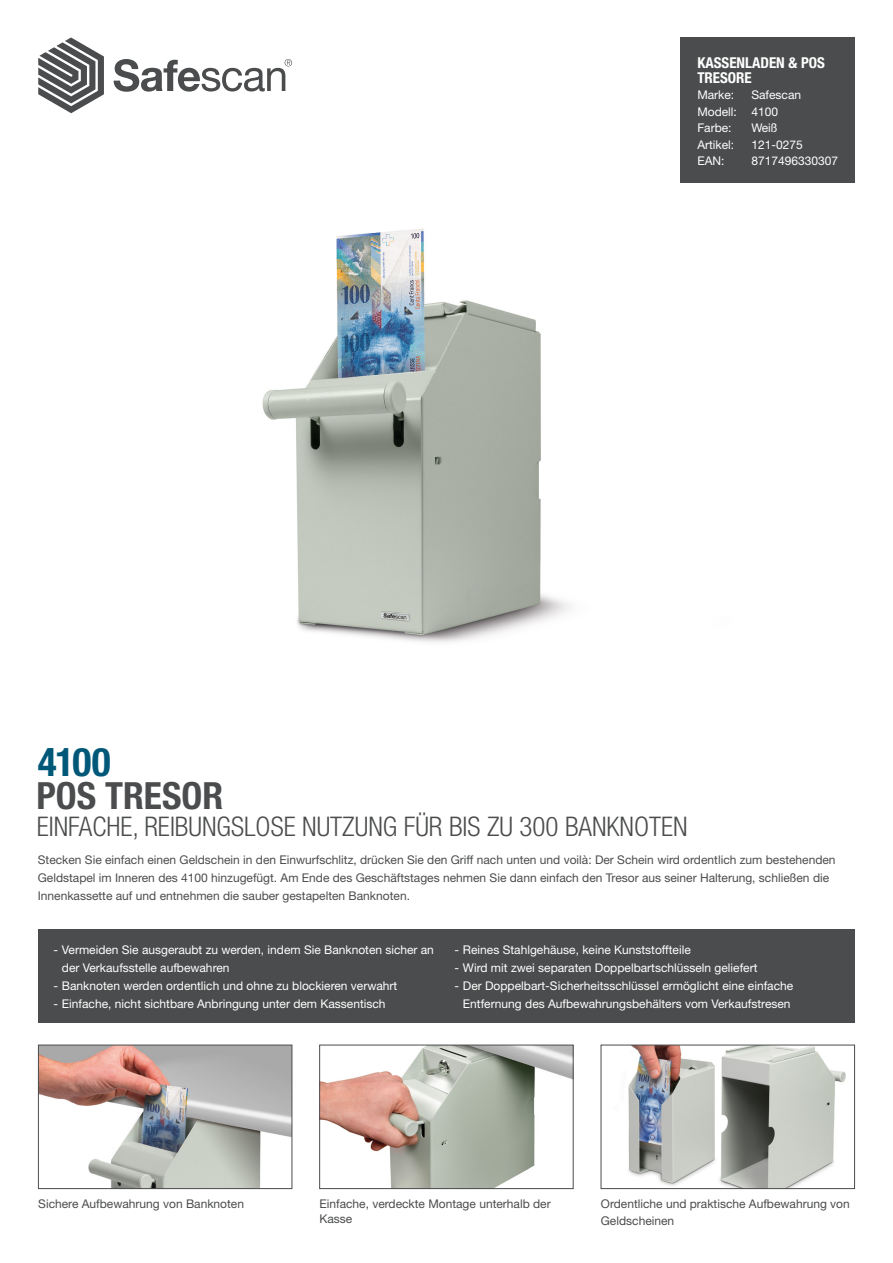
<style>
.page{position:relative;width:893px;height:1263px;background:#fff}
.page>*{position:absolute;margin:0;border:0;box-sizing:border-box;transform-origin:0 0}
.t1{font:700 condensed 39.45px "Helvetica Neue LT Std";color:#005879}
.t2{font:700 condensed 37.5px "Helvetica Neue LT Std";color:#4b4c4d}
.t3{font:300 condensed 27px "Helvetica Neue LT Std";color:#4b4c4d}
.t4{font:700 condensed 15px "Helvetica Neue LT Std";color:#fff}
.Tabel{font:12px/18px "Helvetica Neue LT Std";color:#fff}
.Platte_tekst{font:12px/18px "Helvetica Neue LT Std";color:#4b4c4d}
</style>
<div class="page">
<div style="left:680px;top:37px;width:175px;height:146px;background:#4b4c4d"></div>
<svg style="left:38px;top:37px;width:66px;height:76px"></svg>
<svg style="left:114px;top:59px;width:178px;height:33px"></svg>
<div style="left:38px;top:929px;width:817px;height:94px;background:#4b4c4d"></div>
<img style="left:262px;top:228px;width:308px;height:414px">
<img style="left:321px;top:1047px;width:250px;height:140px">
<div style="left:319px;top:1045px;width:254px;height:144px;border:1px solid #4b4c4d"></div>
<img style="left:628px;top:1047px;width:218px;height:140px">
<div style="left:601px;top:1045px;width:254px;height:144px;border:1px solid #4b4c4d"></div>
<img style="left:40px;top:1047px;width:250px;height:140px">
<div style="left:38px;top:1045px;width:254px;height:144px;border:1px solid #4b4c4d"></div>
<p class="t4" style="left:697px;top:53px;width:129px">KASSENLADEN &amp; POS</p>
<p class="t4" style="left:697px;top:68px;width:56px">TRESORE</p>
<p class="Tabel" style="left:697px;top:86px;width:38px">Marke:</p>
<p class="Tabel" style="left:751px;top:86px;width:51px">Safescan</p>
<p class="Tabel" style="left:697px;top:102px;width:82px">Modell: 4100</p>
<p class="Tabel" style="left:697px;top:119px;width:36px">Farbe:</p>
<p class="Tabel" style="left:751px;top:119px;width:28px">Weiß</p>
<p class="Tabel" style="left:697px;top:135px;width:38px">Artikel:</p>
<p class="Tabel" style="left:751px;top:135px;width:53px">121-0275</p>
<p class="Tabel" style="left:697px;top:152px;width:29px">EAN:</p>
<p class="Tabel" style="left:751px;top:152px;width:88px">8717496330307</p>
<p class="t1" style="left:38px;top:738px;width:75px">4100</p>
<p class="t3" style="left:37px;top:811px;width:653px">EINFACHE, REIBUNGSLOSE NUTZUNG FÜR BIS ZU 300 BANKNOTEN</p>
<p class="t2" style="left:36px;top:772px;width:188px">POS TRESOR</p>
<p class="Platte_tekst" style="left:38px;top:851px;width:799px">Stecken Sie einfach einen Geldschein in den Einwurfschlitz, drücken Sie den Griff nach unten und voilà: Der Schein wird ordentlich zum bestehenden<br>Geldstapel im Inneren des 4100 hinzugefügt. Am Ende des Geschäftstages nehmen Sie dann einfach den Tresor aus seiner Halterung, schließen die<br>Innenkassette auf und entnehmen die sauber gestapelten Banknoten.</p>
<p class="Tabel" style="left:62px;top:941px;width:373px;text-indent:-9px">- Vermeiden Sie ausgeraubt zu werden, indem Sie Banknoten sicher an der Verkaufsstelle aufbewahren</p>
<p class="Tabel" style="left:53px;top:977px;width:345px">- Banknoten werden ordentlich und ohne zu blockieren verwahrt</p>
<p class="Tabel" style="left:53px;top:995px;width:334px">- Einfache, nicht sichtbare Anbringung unter dem Kassentisch</p>
<p class="Tabel" style="left:454px;top:941px;width:238px">- Reines Stahlgehäuse, keine Kunststoffteile</p>
<p class="Tabel" style="left:454px;top:959px;width:304px">- Wird mit zwei separaten Doppelbartschlüsseln geliefert</p>
<p class="Tabel" style="left:454px;top:977px;width:340px;text-align:center">- Der Doppelbart-Sicherheitsschlüssel ermöglicht eine einfache<br>Entfernung des Aufbewahrungsbehälters vom Verkaufstresen</p>
<p class="Platte_tekst" style="left:38px;top:1195px;width:207px">Sichere Aufbewahrung von Banknoten</p>
<p class="Platte_tekst" style="left:319px;top:1196px;width:233px;line-height:15px">Einfache, verdeckte Montage unterhalb der<br>Kasse</p>
<p class="Platte_tekst" style="left:601px;top:1196px;width:250px;line-height:16.5px">Ordentliche und praktische Aufbewahrung von<br>Geldscheinen</p>
</div>
